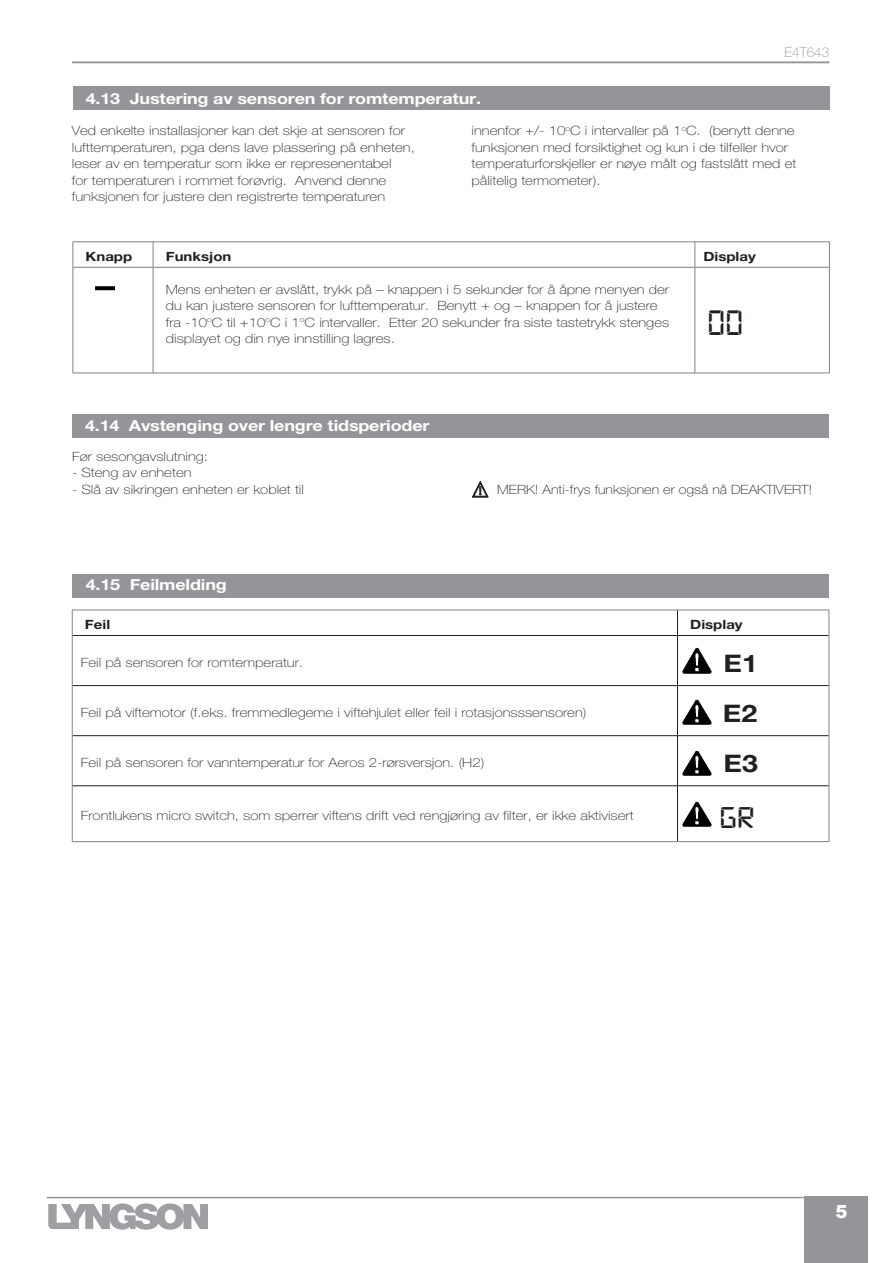
<style>
.page{position:relative;width:893px;height:1263px;background:#fff}
.page>*{position:absolute;margin:0;border:0;box-sizing:border-box;transform-origin:0 0}
.Testo{font:37.5px "Digital 7";color:#231f20}
.Testo-2{font:31.8px "Digital 7";color:#231f20;scale:1.18 1}
.Testo-3{font:700 24.15px "Helvetica Neue LT Std";color:#231f20;scale:1.18 1}
.t1{font:900 18px "Arial";color:#fff}
.Capitolo_non_numerat{font:700 15.3px "Helvetica Neue LT Std";letter-spacing:-.01em;color:#fff;scale:1.18 1}
.t2{font:100 13.5px "Helvetica Neue LT Std";color:#939598}
.Testo-4{font:100 12.75px/16.5px "Helvetica Neue LT Std";color:#231f20;scale:1.18 1}
.Rientro_Testo{font:100 12.75px/16.5px "Helvetica Neue LT Std";color:#231f20;scale:1.18 1}
.Rientro_Testo-2{font:100 12.75px "Helvetica Neue LT Std";color:#231f20;scale:1.13 1}
.Testo-5{font:700 12.75px "Helvetica Neue LT Std";color:#231f20;scale:1.18 1}
</style>
<div class="page">
<hr style="left:47px;top:1197px;width:757px;height:1px;background:#939598">
<div style="left:804px;top:1197px;width:63px;height:66px;background:#939598"></div>
<hr style="left:72px;top:62px;width:757px;height:1px;background:#939598">
<svg style="left:48px;top:1203px;width:160px;height:27px"></svg>
<div style="left:73px;top:86px;width:756px;height:24px;background:#939598"></div>
<div style="left:72px;top:415px;width:756px;height:23px;background:#939598"></div>
<div style="left:72px;top:574px;width:756px;height:24px;background:#939598"></div>
<svg style="left:472px;top:481px;width:17px;height:17px"></svg>
<hr style="left:73px;top:242px;width:80px;height:1px;background:#808285">
<svg style="left:73px;top:242px;width:1px;height:25px"></svg>
<hr style="left:153px;top:242px;width:542px;height:1px;background:#808285">
<svg style="left:153px;top:242px;width:1px;height:25px"></svg>
<hr style="left:695px;top:242px;width:135px;height:1px;background:#808285">
<svg style="left:695px;top:242px;width:1px;height:25px"></svg>
<svg style="left:829px;top:243px;width:1px;height:24px"></svg>
<hr style="left:73px;top:267px;width:80px;height:1px;background:#808285">
<hr style="left:73px;top:267px;width:1px;height:106px;background:#808285">
<hr style="left:153px;top:267px;width:542px;height:1px;background:#808285">
<hr style="left:153px;top:267px;width:1px;height:106px;background:#808285">
<hr style="left:695px;top:267px;width:135px;height:1px;background:#808285">
<hr style="left:695px;top:267px;width:1px;height:106px;background:#808285">
<hr style="left:829px;top:267px;width:1px;height:106px;background:#808285">
<hr style="left:73px;top:373px;width:80px;height:1px;background:#808285">
<hr style="left:153px;top:373px;width:542px;height:1px;background:#808285">
<hr style="left:695px;top:373px;width:135px;height:1px;background:#808285">
<img style="left:95px;top:286px;width:19px;height:5px">
<svg style="left:677px;top:611px;width:1px;height:24px"></svg>
<hr style="left:72px;top:635px;width:605px;height:1px;background:#231f20">
<hr style="left:677px;top:635px;width:152px;height:1px;background:#231f20">
<hr style="left:677px;top:636px;width:1px;height:49px;background:#231f20">
<hr style="left:72px;top:685px;width:605px;height:1px;background:#231f20">
<hr style="left:677px;top:685px;width:152px;height:1px;background:#231f20">
<hr style="left:677px;top:686px;width:1px;height:49px;background:#231f20">
<hr style="left:72px;top:735px;width:605px;height:1px;background:#231f20">
<hr style="left:677px;top:735px;width:152px;height:1px;background:#231f20">
<hr style="left:677px;top:736px;width:1px;height:49px;background:#231f20">
<hr style="left:72px;top:785px;width:605px;height:1px;background:#231f20">
<hr style="left:677px;top:785px;width:152px;height:1px;background:#231f20">
<hr style="left:677px;top:786px;width:1px;height:55px;background:#231f20">
<hr style="left:72px;top:610px;width:605px;height:1px;background:#808285">
<svg style="left:72px;top:610px;width:1px;height:25px"></svg>
<hr style="left:677px;top:610px;width:152px;height:1px;background:#808285">
<svg style="left:829px;top:610px;width:1px;height:25px"></svg>
<hr style="left:72px;top:635px;width:1px;height:51px;background:#808285">
<hr style="left:829px;top:635px;width:1px;height:51px;background:#808285">
<hr style="left:72px;top:686px;width:1px;height:50px;background:#808285">
<hr style="left:829px;top:686px;width:1px;height:50px;background:#808285">
<hr style="left:72px;top:736px;width:1px;height:50px;background:#808285">
<hr style="left:829px;top:736px;width:1px;height:50px;background:#808285">
<hr style="left:72px;top:786px;width:1px;height:55px;background:#808285">
<hr style="left:829px;top:786px;width:1px;height:55px;background:#808285">
<hr style="left:72px;top:841px;width:605px;height:1px;background:#808285">
<hr style="left:677px;top:841px;width:152px;height:1px;background:#808285">
<img style="left:682px;top:648px;width:29px;height:25px">
<img style="left:682px;top:699px;width:29px;height:26px">
<img style="left:682px;top:750px;width:29px;height:26px">
<img style="left:682px;top:801px;width:29px;height:26px">
<p class="Capitolo_non_numerat" style="left:86px;top:89px;width:336px">4.13 Justering av sensoren for romtemperatur.</p>
<p class="t2" style="left:785px;top:45px;width:46px">E4T643</p>
<p class="Rientro_Testo" style="left:72px;top:122px;width:292px">Ved enkelte installasjoner kan det skje at sensoren for lufttemperaturen, pga dens lave plassering på enheten, leser av en temperatur som ikke er represenentabel<br>for temperaturen i rommet forøvrig. Anvend denne funksjonen for justere den registrerte temperaturen</p>
<p class="Rientro_Testo" style="left:472px;top:122px;width:277px">innenfor +/- 10<sup>o</sup>C i intervaller på 1<sup>o</sup>C. (benytt denne funksjonen med forsiktighet og kun i de tilfeller hvor temperaturforskjeller er nøye målt og fastslått med et pålitelig termometer).</p>
<p class="Testo-5" style="left:86px;top:249px;width:41px">Knapp</p>
<p class="Testo-5" style="left:166px;top:249px;width:57px">Funksjon</p>
<p class="Testo-5" style="left:703px;top:249px;width:46px">Display</p>
<p class="Testo-4" style="left:166px;top:281px;width:428px">Mens enheten er avslått, trykk på – knappen i 5 sekunder for å åpne menyen der du kan justere sensoren for lufttemperatur. Benytt + og – knappen for å justere fra -10<sup>o</sup>C til +10<sup>o</sup>C i 1<sup>o</sup>C intervaller. Etter 20 sekunder fra siste tastetrykk stenges displayet og din nye innstilling lagres.</p>
<p class="Testo" style="left:708px;top:306px;width:37px">00</p>
<p class="Capitolo_non_numerat" style="left:85px;top:416px;width:293px">4.14 Avstenging over lengre tidsperioder</p>
<p class="Rientro_Testo" style="left:72px;top:448px;width:117px">Før sesongavslutning:</p>
<p class="Rientro_Testo" style="left:72px;top:464px;width:103px">- Steng av enheten</p>
<p class="Rientro_Testo" style="left:72px;top:481px;width:198px">- Slå av sikringen enheten er koblet til</p>
<p class="Rientro_Testo-2" style="left:497px;top:482px;width:280px">MERK! Anti-frys funksjonen er også nå DEAKTIVERT!</p>
<p class="Capitolo_non_numerat" style="left:86px;top:575px;width:121px">4.15 Feilmelding</p>
<p class="Testo-5" style="left:85px;top:617px;width:23px">Feil</p>
<p class="Testo-5" style="left:690px;top:617px;width:46px">Display</p>
<p class="Testo-4" style="left:81px;top:654px;width:190px">Feil på sensoren for romtemperatur.</p>
<p class="Testo-3" style="left:723px;top:648px;width:31px">E1</p>
<p class="Testo-4" style="left:81px;top:704px;width:430px">Feil på viftemotor (f.eks. fremmedlegeme i viftehjulet eller feil i rotasjonsssensoren)</p>
<p class="Testo-3" style="left:686px;top:698px;width:62px">D E2</p>
<p class="Testo-4" style="left:81px;top:754px;width:343px">Feil på sensoren for vanntemperatur for Aeros 2-rørsversjon. (H2)</p>
<p class="Testo-3" style="left:723px;top:748px;width:31px">E3</p>
<p class="Testo-4" style="left:81px;top:807px;width:470px">Frontlukens micro switch, som sperrer viftens drift ved rengjøring av filter, er ikke aktivisert</p>
<p class="Testo-2" style="left:719px;top:804px;width:32px">Gr</p>
<h3 class="t1" style="left:835px;top:1199px;width:14px">5</h3>
</div>
